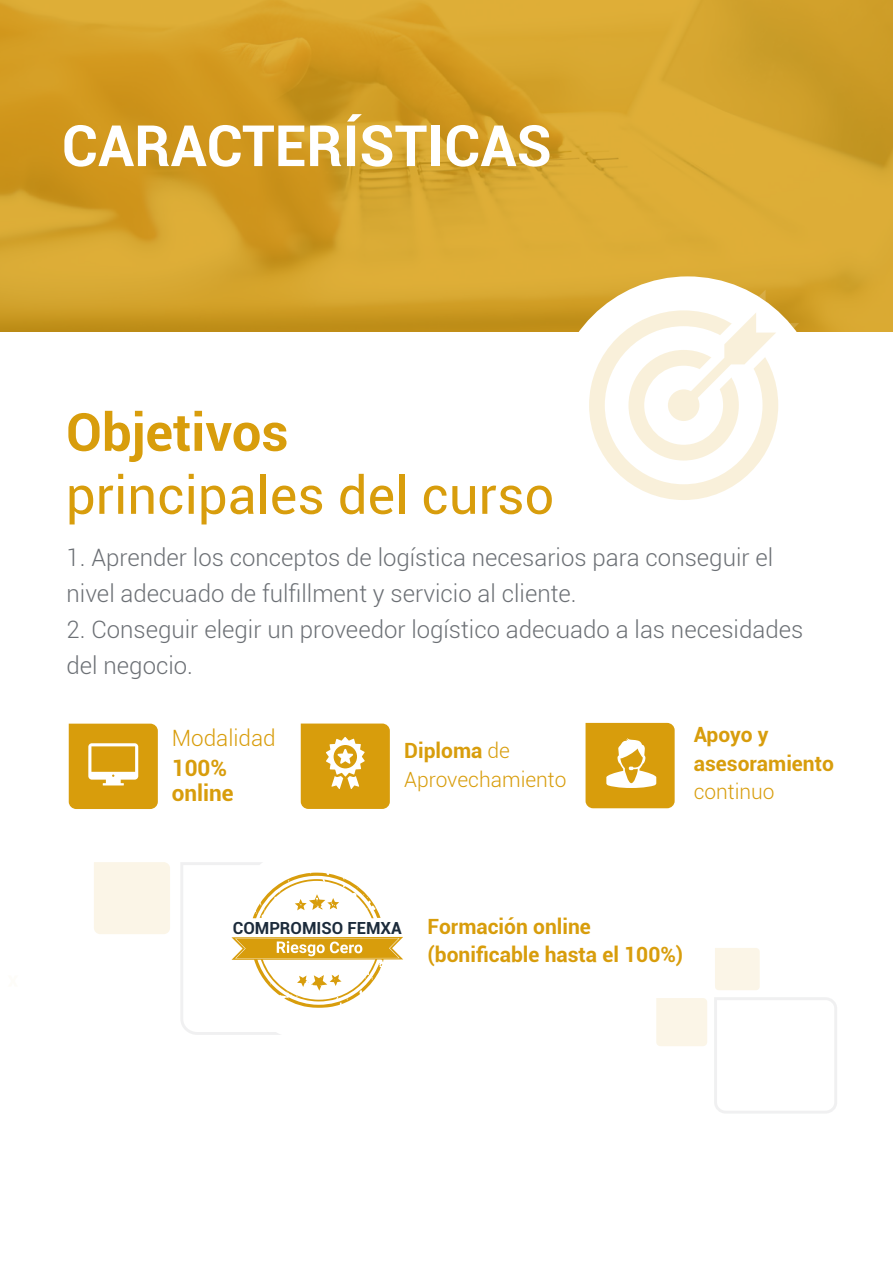
<style>
.page{position:relative;width:893px;height:1263px;background:#fff}
.page>*{position:absolute;margin:0;border:0;box-sizing:border-box;transform-origin:0 0}
.t1{font:700 57px "Roboto";color:#fff}
.t2{font:52.5px "Roboto";color:#d89d0c}
.t3{font:700 52.5px "Roboto";color:#d89d0c}
.t4{font:300 24px/36px "Roboto";color:#6c7075}
.t5{font:700 22.5px "Roboto";color:#d89d0c}
.t6{font:300 22.5px "Roboto";color:#d89d0c}
.t7{font:700 21px "Roboto";color:#d89d0c}
.t8{font:300 21px/28.5px "Roboto";color:#d89d0c}
.t9{font:700 16.65px "Roboto";color:#1c2b3b}
.s1{font-weight:700}
</style>
<div class="page">
<svg style="left:0;top:0;width:893px;height:332px;background:#d4a22b"></svg>
<svg style="left:69px;top:724px;width:89px;height:85px;background:#dca726"></svg>
<svg style="left:586px;top:723px;width:89px;height:85px;background:#ddab2f"></svg>
<svg style="left:301px;top:723px;width:89px;height:86px;background:#dda92b"></svg>
<svg style="left:714px;top:997px;width:123px;height:116px"></svg>
<div style="left:715px;top:948px;width:45px;height:42px;background:#fbf5e7"></div>
<div style="left:656px;top:998px;width:51px;height:48px;background:#fbf5e7"></div>
<div style="left:553px;top:276px;width:269px;height:270px;background:#fff;border-radius:50%"></div>
<svg style="left:589px;top:290px;width:210px;height:210px"></svg>
<div style="left:668px;top:389px;width:31px;height:32px;background:#f9f0da;border-radius:50%"></div>
<div style="left:94px;top:862px;width:76px;height:72px;background:#fbf5e7"></div>
<svg style="left:181px;top:862px;width:222px;height:173px"></svg>
<p class="t1" style="left:62px;top:106px;width:492px">CARACTERÍSTICAS</p>
<p class="t3" style="left:66px;top:395px;width:224px">Objetivos</p>
<p class="t2" style="left:66px;top:458px;width:490px">principales del curso</p>
<p class="t4" style="left:67px;top:538px;width:708px">1. Aprender los conceptos de logística necesarios para conseguir el nivel adecuado de fulfillment y servicio al cliente.</p>
<p class="t4" style="left:67px;top:610px;width:738px">2. Conseguir elegir un proveedor logístico adecuado a las necesidades del negocio.</p>
<p class="t6" style="left:172px;top:722px;width:105px">Modalidad</p>
<p class="t5" style="left:172px;top:752px;width:57px">100%</p>
<p class="t5" style="left:172px;top:777px;width:63px">online</p>
<p class="t8" style="left:404px;top:736px;width:164px"><span class="s1">Diploma</span> de<br>Aprovechamiento</p>
<p class="t7" style="left:694px;top:720px;width:76px">Apoyo y</p>
<p class="t7" style="left:694px;top:749px;width:142px">asesoramiento</p>
<p class="t8" style="left:694px;top:777px;width:82px">continuo</p>
<p class="t9" style="left:233px;top:917px;width:171px">COMPROMISO FEMXA</p>
<p class="t7" style="left:428px;top:911px;width:165px">Formación online</p>
<p class="t7" style="left:428px;top:940px;width:257px">(bonificable hasta el 100%)</p>
</div>
